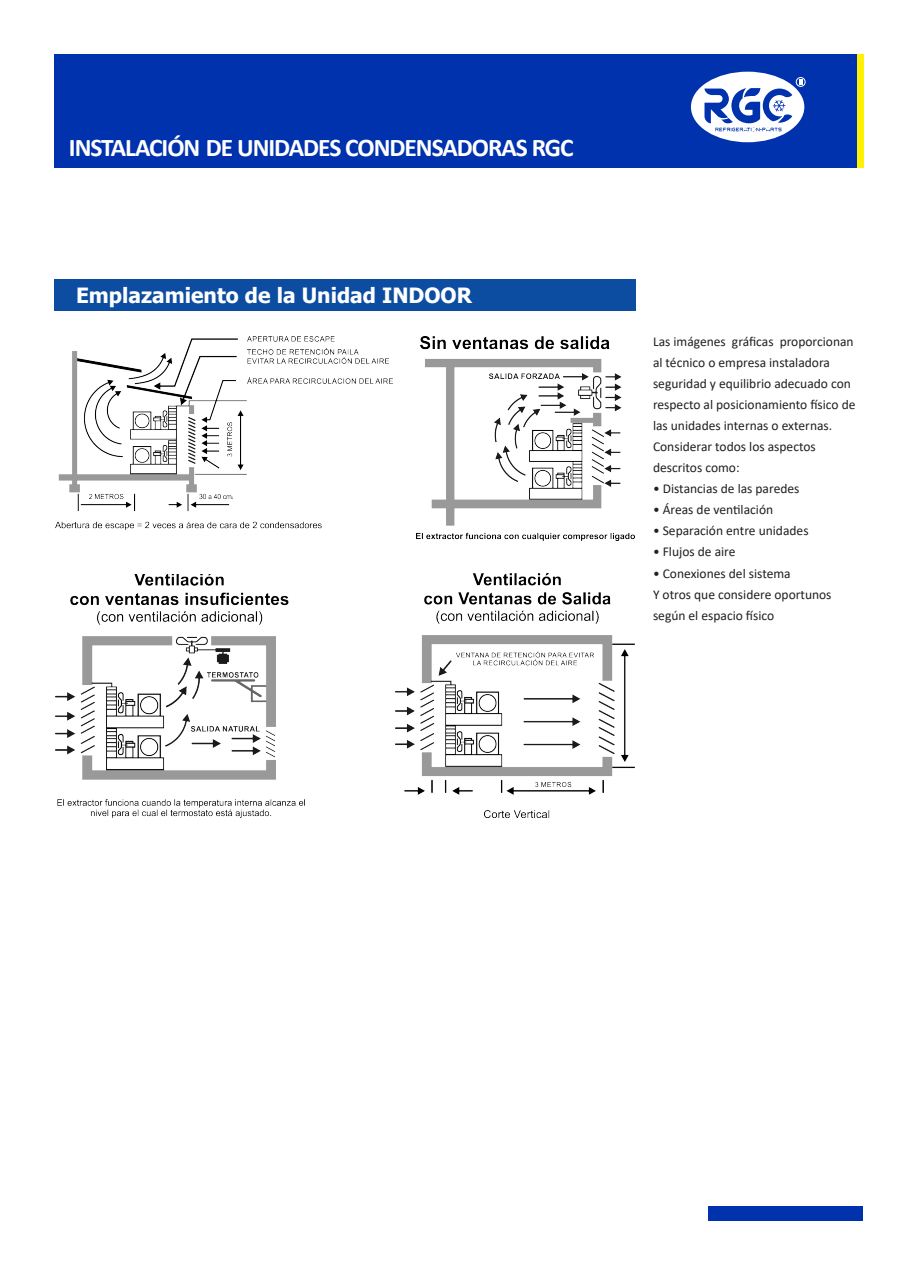
<style>
.page{position:relative;width:918px;height:1276px;background:#fff}
.page>*{position:absolute;margin:0;border:0;box-sizing:border-box;transform-origin:0 0}
.t1{font:700 25.5px "Calibri";letter-spacing:-.04em;color:#fff}
.t2{font:700 21px "Tahoma";color:#fff}
.t3{font:13.5px/21px "Calibri";color:#231f20}
</style>
<div class="page">
<div style="left:857px;top:54px;width:7px;height:114px;background:#fff101"></div>
<div style="left:54px;top:54px;width:803px;height:114px;background:#0032ad"></div>
<svg style="left:691px;top:72px;width:115px;height:70px"></svg>
<div style="left:708px;top:1206px;width:155px;height:15px;background:#0032ad"></div>
<img style="left:56px;top:336px;width:336px;height:193px">
<img style="left:396px;top:573px;width:239px;height:244px">
<img style="left:56px;top:574px;width:248px;height:243px">
<img style="left:417px;top:336px;width:218px;height:204px">
<div style="left:55px;top:279px;width:581px;height:31px;background:#0d4da1"></div>
<p class="t1" style="left:69px;top:129px;width:506px">INSTALACIÓN DE UNIDADES CONDENSADORAS RGC</p>
<p class="t2" style="left:76px;top:280px;width:398px">Emplazamiento de la Unidad INDOOR</p>
<p class="t3" style="left:653px;top:331px;width:204px">Las imágenes gráficas proporcionan al técnico o empresa instaladora seguridad y equilibrio adecuado con respecto al posicionamiento físico de las unidades internas o externas.</p>
<p class="t3" style="left:653px;top:436px;width:164px">Considerar todos los aspectos descritos como:</p>
<p class="t3" style="left:653px;top:478px;width:148px">• Distancias de las paredes</p>
<p class="t3" style="left:653px;top:499px;width:122px">• Áreas de ventilación</p>
<p class="t3" style="left:653px;top:520px;width:157px">• Separación entre unidades</p>
<p class="t3" style="left:653px;top:541px;width:84px">• Flujos de aire</p>
<p class="t3" style="left:653px;top:562px;width:139px">• Conexiones del sistema</p>
<p class="t3" style="left:653px;top:583px;width:180px">Y otros que considere oportunos según el espacio físico</p>
</div>
